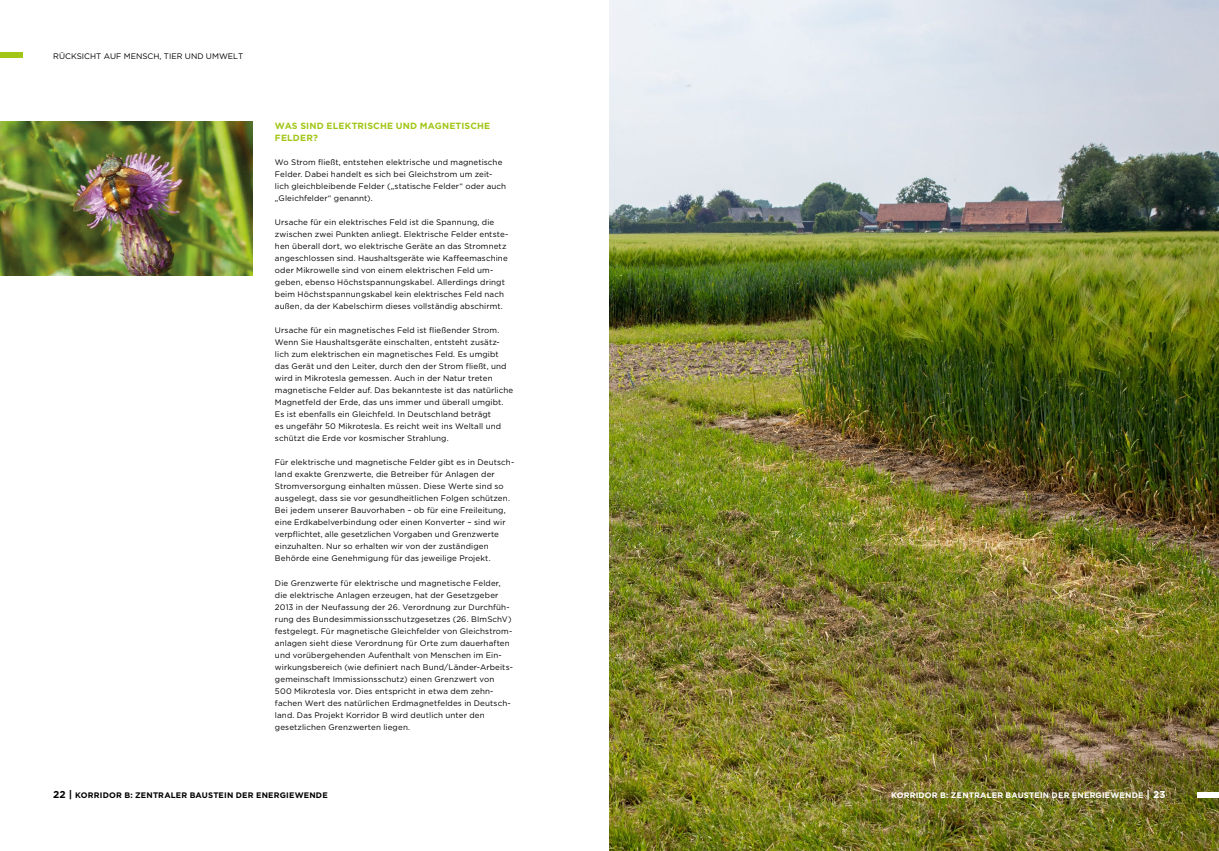
<style>
.page{position:relative;width:1219px;height:851px;background:#fff}
.page>*{position:absolute;margin:0;border:0;box-sizing:border-box;transform-origin:0 0}
.t1{font:700 9px/12px "Gotham";letter-spacing:.02em;color:#a2c617}
.t2{font:8px/12px "Gotham";letter-spacing:.015em;color:#000}
.t3{font:700 8px "Gotham";letter-spacing:.025em;color:#000}
.t4{font:700 8px "Gotham";letter-spacing:.025em;color:#fff}
.s1{font-size:10px}
</style>
<div class="page">
<div style="left:0;top:53px;width:22px;height:5px;background:#a2c617"></div>
<img style="left:0;top:122px;width:253px;height:153px">
<img style="left:609px;top:0;width:610px;height:850px">
<div style="left:1197px;top:791px;width:22px;height:6px;background:#fff"></div>
<p class="t2" style="left:53px;top:50px;width:192px">RÜCKSICHT AUF MENSCH, TIER UND UMWELT</p>
<p class="t1" style="left:275px;top:120px;width:217px">WAS SIND ELEKTRISCHE UND MAGNETISCHE<br>FELDER?</p>
<p class="t2" style="left:275px;top:156px;width:233px">Wo Strom fließt, entstehen elektrische und magnetische Felder. Dabei handelt es sich bei Gleichstrom um zeit&shy;lich gleichbleibende Felder („statische Felder“ oder auch „Gleichfelder“ genannt).</p>
<p class="t2" style="left:275px;top:216px;width:235px">Ursache für ein elektrisches Feld ist die Spannung, die zwischen zwei Punkten anliegt. Elektrische Felder entste&shy;hen überall dort, wo elektrische Geräte an das Stromnetz angeschlossen sind. Haushaltsgeräte wie Kaffeemaschine oder Mikrowelle sind von einem elektrischen Feld um&shy;geben, ebenso Höchstspannungskabel. Allerdings dringt beim Höchstspannungskabel kein elektrisches Feld nach außen, da der Kabelschirm dieses vollständig abschirmt.</p>
<p class="t2" style="left:275px;top:324px;width:240px">Ursache für ein magnetisches Feld ist fließender Strom.<br>Wenn Sie Haushaltsgeräte einschalten, entsteht zusätz&shy;lich zum elektrischen ein magnetisches Feld. Es umgibt das Gerät und den Leiter, durch den der Strom fließt, und wird in Mikrotesla gemessen. Auch in der Natur treten magnetische Felder auf. Das bekannteste ist das natürliche Magnetfeld der Erde, das uns immer und überall umgibt.<br>Es ist ebenfalls ein Gleichfeld. In Deutschland beträgt<br>es ungefähr 50 Mikrotesla. Es reicht weit ins Weltall und schützt die Erde vor kosmischer Strahlung.</p>
<p class="t2" style="left:275px;top:456px;width:241px">Für elektrische und magnetische Felder gibt es in Deutsch&shy;land exakte Grenzwerte, die Betreiber für Anlagen der Stromversorgung einhalten müssen. Diese Werte sind so ausgelegt, dass sie vor gesundheitlichen Folgen schützen.<br>Bei jedem unserer Bauvorhaben – ob für eine Freileitung, eine Erdkabelverbindung oder einen Konverter – sind wir verpflichtet, alle gesetzlichen Vorgaben und Grenzwerte einzuhalten. Nur so erhalten wir von der zuständigen Behörde eine Genehmigung für das jeweilige Projekt.</p>
<p class="t2" style="left:275px;top:576px;width:239px">Die Grenzwerte für elektrische und magnetische Felder, die elektrische Anlagen erzeugen, hat der Gesetzgeber 2013 in der Neufassung der 26. Verordnung zur Durchfüh&shy;rung des Bundesimmissionsschutzgesetzes (26. BImSchV) festgelegt. Für magnetische Gleichfelder von Gleichstrom&shy;anlagen sieht diese Verordnung für Orte zum dauerhaften und vorübergehenden Aufenthalt von Menschen im Ein&shy;wirkungsbereich (wie definiert nach Bund/Länder-Arbeits&shy;gemeinschaft Immissionsschutz) einen Grenzwert von 500 Mikrotesla vor. Dies entspricht in etwa dem zehn&shy;fachen Wert des natürlichen Erdmagnetfeldes in Deutsch&shy;land. Das Projekt Korridor B wird deutlich unter den gesetzlichen Grenzwerten liegen.</p>
<p class="t3" style="left:53px;top:789px;width:276px"><span class="s1">22 |</span> KORRIDOR B: ZENTRALER BAUSTEIN DER ENERGIEWENDE</p>
<p class="t4" style="left:891px;top:789px;width:276px">KORRIDOR B: ZENTRALER BAUSTEIN DER ENERGIEWENDE <span class="s1">| 23</span></p>
</div>
